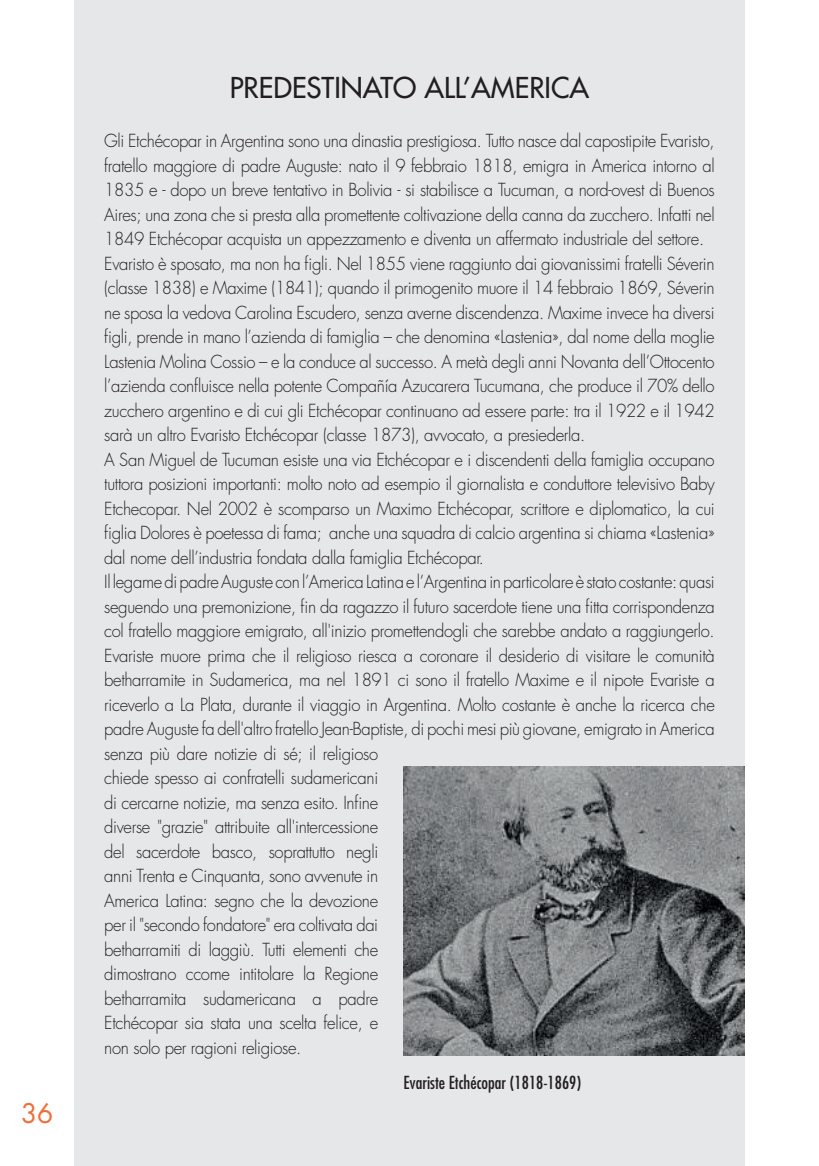
<style>
.page{position:relative;width:819px;height:1166px;background:#fff}
.page>*{position:absolute;margin:0;border:0;box-sizing:border-box;transform-origin:0 0}
.t1{font:28px "Futura";color:#231f20}
.t2{font:26.25px "Futura";color:#f26d36}
.t3{font:300 17.5px/24.5px "Futura";letter-spacing:-.02em;color:#231f20;scale:.95 1}
.t4{font:condensed 17.5px "Futura";color:#231f20}
</style>
<div class="page">
<div style="left:74px;top:0;width:670px;height:1166px;background:#e6e7e9"></div>
<div style="left:378px;top:754px;width:367px;height:302px;background:#e6e7e9"></div>
<img style="left:403px;top:767px;width:341px;height:288px">
<h2 class="t2" style="left:21px;top:1096px;width:34px">36</h2>
<h1 class="t1" style="left:230px;top:70px;width:361px">PREDESTINATO ALL’AMERICA</h1>
<p class="t3" style="left:104px;top:129px;width:644px">Gli Etchécopar in Argentina sono una dinastia prestigiosa. Tutto nasce dal capostipite Evaristo, fratello maggiore di padre Auguste: nato il 9 febbraio 1818, emigra in America intorno al 1835 e - dopo un breve tentativo in Bolivia - si stabilisce a Tucuman, a nord-ovest di Buenos Aires; una zona che si presta alla promettente coltivazione della canna da zucchero. Infatti nel 1849 Etchécopar acquista un appezzamento e diventa un affermato industriale del settore.<br>Evaristo è sposato, ma non ha figli. Nel 1855 viene raggiunto dai giovanissimi fratelli Séverin (classe 1838) e Maxime (1841); quando il primogenito muore il 14 febbraio 1869, Séverin ne sposa la vedova Carolina Escudero, senza averne discendenza. Maxime invece ha diversi figli, prende in mano l’azienda di famiglia – che denomina «Lastenia», dal nome della moglie Lastenia Molina Cossio – e la conduce al successo. A metà degli anni Novanta dell’Ottocento l’azienda confluisce nella potente Compañía Azucarera Tucumana, che produce il 70% dello zucchero argentino e di cui gli Etchécopar continuano ad essere parte: tra il 1922 e il 1942 sarà un altro Evaristo Etchécopar (classe 1873), avvocato, a presiederla.<br>A San Miguel de Tucuman esiste una via Etchécopar e i discendenti della famiglia occupano tuttora posizioni importanti: molto noto ad esempio il giornalista e conduttore televisivo Baby Etchecopar. Nel 2002 è scomparso un Maximo Etchécopar, scrittore e diplomatico, la cui figlia Dolores è poetessa di fama; anche una squadra di calcio argentina si chiama «Lastenia» dal nome dell’industria fondata dalla famiglia Etchécopar.<br>Il legame di padre Auguste con l’America Latina e l’Argentina in particolare è stato costante: quasi seguendo una premonizione, fin da ragazzo il futuro sacerdote tiene una fitta corrispondenza col fratello maggiore emigrato, all'inizio promettendogli che sarebbe andato a raggiungerlo.<br>Evariste muore prima che il religioso riesca a coronare il desiderio di visitare le comunità betharramite in Sudamerica, ma nel 1891 ci sono il fratello Maxime e il nipote Evariste a riceverlo a La Plata, durante il viaggio in Argentina. Molto costante è anche la ricerca che padre Auguste fa dell'altro fratello Jean-Baptiste, di pochi mesi più giovane, emigrato in America senza più dare notizie di sé; il religioso<br>chiede spesso ai confratelli sudamericani<br>di cercarne notizie, ma senza esito. Infine<br>diverse "grazie" attribuite all'intercessione<br>del sacerdote basco, soprattutto negli<br>anni Trenta e Cinquanta, sono avvenute in<br>America Latina: segno che la devozione<br>per il "secondo fondatore" era coltivata dai<br>betharramiti di laggiù. Tutti elementi che<br>dimostrano ccome intitolare la Regione<br>betharramita sudamericana a padre<br>Etchécopar sia stata una scelta felice, e<br>non solo per ragioni religiose.</p>
<p class="t4" style="left:403px;top:1072px;width:179px">Evariste Etchécopar (1818-1869)</p>
</div>
